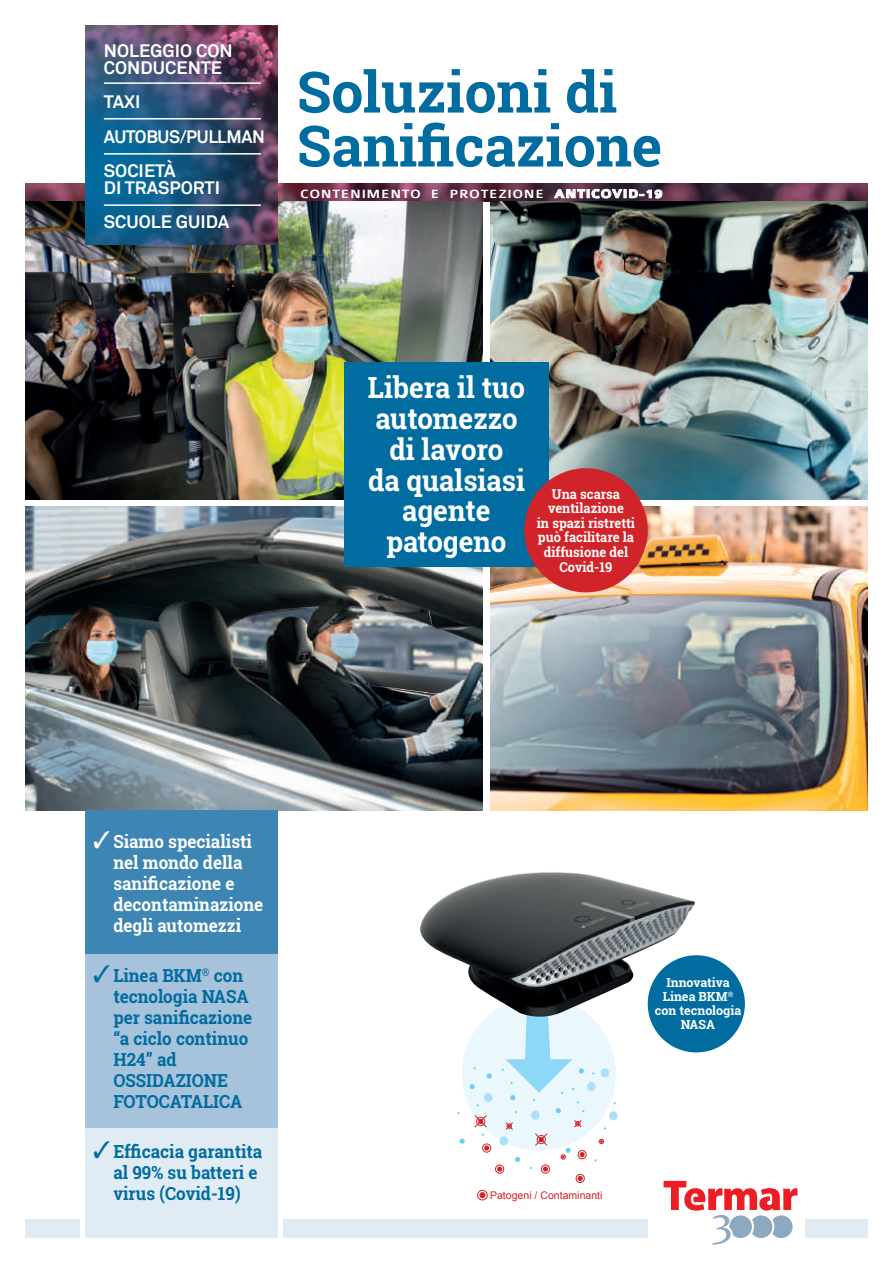
<style>
.page{position:relative;width:893px;height:1263px;background:#fff}
.page>*{position:absolute;margin:0;border:0;box-sizing:border-box;transform-origin:0 0}
.t1{font:700 57px/54px "Roboto Slab";color:#016c9f}
.t2{font:700 29.1px/30.8px "Roboto Slab";color:#fff;text-align:center;scale:.95 1}
.t3{font:700 18px/21px "Roboto Slab";color:#016c9f;scale:.95 1}
.t4{font:700 18px/21px "Roboto Slab";color:#fff;scale:.95 1}
.t5{font:700 18px/16.5px "Akkurat";color:#fff}
.t6{font:700 18px/34.5px "Akkurat";letter-spacing:-.02em;color:#fff}
.t7{font:700 13.65px/14.5px "Roboto Slab";color:#fff;text-align:center;scale:.95 1}
.t8{font:500 12.75px "Colaborate";letter-spacing:.04em;color:#fff;scale:1.18 1}
.t9{font:700 12.6px/14px "Roboto Slab";color:#fff;text-align:center}
.t10{font:10.5px "Arial";color:#d1232a}
.t11{font:9.3px "Arial";color:#d1232a}
.t12{font:7.35px "Arial";color:#d1232a}
.s1{font-weight:700}
.s2{font-size:9.3px}
</style>
<div class="page">
<img style="left:26px;top:184px;width:841px;height:18px">
<div style="left:283px;top:1219px;width:410px;height:19px;background:#e1ebf3"></div>
<img style="left:26px;top:202px;width:457px;height:298px">
<img style="left:490px;top:506px;width:377px;height:304px">
<div style="left:648px;top:1179px;width:165px;height:67px;background:#fff"></div>
<svg style="left:663px;top:1181px;width:134px;height:63px"></svg>
<img style="left:85px;top:26px;width:193px;height:219px">
<hr style="left:104px;top:82px;width:157px;height:2px;background:#fff">
<hr style="left:104px;top:118px;width:157px;height:1px;background:#fff">
<img style="left:26px;top:506px;width:457px;height:304px">
<img style="left:490px;top:202px;width:377px;height:298px">
<div style="left:805px;top:1219px;width:62px;height:19px;background:#e1ebf3"></div>
<div style="left:26px;top:1219px;width:54px;height:19px;background:#e1ebf3"></div>
<div style="left:85px;top:810px;width:193px;height:145px;background:#3d86b3"></div>
<div style="left:85px;top:955px;width:193px;height:173px;background:#a7c2db"></div>
<div style="left:85px;top:1128px;width:193px;height:109px;background:#e1ebf3"></div>
<div style="left:344px;top:363px;width:205px;height:204px;background:#016c9f"></div>
<div style="left:648px;top:955px;width:97px;height:97px;background:#016c9f;border-radius:50%"></div>
<hr style="left:104px;top:204px;width:157px;height:2px;background:#fff">
<hr style="left:104px;top:153px;width:157px;height:2px;background:#fff">
<div style="left:462px;top:997px;width:154px;height:153px;background:#eaf7fd;border-radius:50%"></div>
<svg style="left:580px;top:1152px;width:4px;height:5px"></svg>
<div style="left:578px;top:1150px;width:8px;height:9px;border:1px solid #d1232a;border-radius:50%"></div>
<svg style="left:599px;top:1139px;width:5px;height:5px"></svg>
<svg style="left:484px;top:1146px;width:5px;height:4px"></svg>
<div style="left:482px;top:1144px;width:9px;height:8px;border:1px solid #d1232a;border-radius:50%"></div>
<svg style="left:543px;top:1167px;width:5px;height:4px"></svg>
<svg style="left:470px;top:1084px;width:5px;height:5px"></svg>
<div style="left:587px;top:1082px;width:8px;height:9px;background:#aae0f9;border-radius:50%"></div>
<div style="left:609px;top:1111px;width:9px;height:9px;background:#aae0f9;border-radius:50%"></div>
<div style="left:531px;top:1111px;width:8px;height:9px;background:#aae0f9;border-radius:50%"></div>
<div style="left:484px;top:1093px;width:8px;height:9px;background:#aae0f9;border-radius:50%"></div>
<div style="left:500px;top:1136px;width:8px;height:9px;background:#aae0f9;border-radius:50%"></div>
<div style="left:601px;top:1068px;width:8px;height:9px;background:#aae0f9;border-radius:50%"></div>
<svg style="left:515px;top:1157px;width:5px;height:5px"></svg>
<svg style="left:561px;top:1148px;width:10px;height:11px"></svg>
<svg style="left:502px;top:1021px;width:82px;height:92px"></svg>
<svg style="left:459px;top:1139px;width:6px;height:5px"></svg>
<svg style="left:487px;top:1073px;width:5px;height:6px"></svg>
<div style="left:541px;top:1165px;width:9px;height:8px;border:1px solid #d1232a;border-radius:50%"></div>
<svg style="left:578px;top:1176px;width:4px;height:5px"></svg>
<div style="left:576px;top:1174px;width:8px;height:9px;border:1px solid #d1232a;border-radius:50%"></div>
<svg style="left:497px;top:1167px;width:5px;height:4px"></svg>
<div style="left:495px;top:1165px;width:9px;height:8px;border:1px solid #d1232a;border-radius:50%"></div>
<svg style="left:505px;top:1122px;width:8px;height:8px"></svg>
<svg style="left:574px;top:1120px;width:8px;height:7px"></svg>
<svg style="left:535px;top:1133px;width:12px;height:13px"></svg>
<svg style="left:474px;top:1115px;width:13px;height:12px"></svg>
<img style="left:420px;top:872px;width:275px;height:149px">
<div style="left:524px;top:468px;width:124px;height:124px;background:#d1232a;border-radius:50%"></div>
<svg style="left:479px;top:1192px;width:6px;height:6px"></svg>
<div style="left:477px;top:1190px;width:10px;height:10px;border:1px solid #d1232a;border-radius:50%"></div>
<p class="t5" style="left:104px;top:43px;width:130px">NOLEGGIO CON<br>CONDUCENTE</p>
<p class="t6" style="left:104px;top:85px;width:163px">TAXI<br>AUTOBUS/PULLMAN<br>SOCIETÀ</p>
<p class="t5" style="left:104px;top:170px;width:127px;line-height:34.5px">DI TRASPORTI<br>SCUOLE GUIDA</p>
<h1 class="t1" style="left:297px;top:64px;width:367px">Soluzioni di<br>Sanificazione</h1>
<p class="t8" style="left:300px;top:187px;width:309px">CONTENIMENTO E PROTEZIONE <span class="s1">ANTICOVID-19</span></p>
<h2 class="t2" style="left:368px;top:372px;width:167px">Libera il tuo automezzo di lavoro<br>da qualsiasi agente patogeno</h2>
<p class="t7" style="left:537px;top:486px;width:105px">Una scarsa ventilazione<br>in spazi ristretti può facilitare la diffusione del<br>Covid-19</p>
<p class="t4" style="left:113px;top:831px;width:159px;text-indent:-20px">✓ Siamo specialisti nel mondo della sanificazione e decontaminazione degli automezzi</p>
<p class="t3" style="left:113px;top:965px;width:148px;text-indent:-20px">✓ Linea BKM<sup>®</sup> con tecnologia NASA per sanificazione “a ciclo continuo<br>H24” ad<br>OSSIDAZIONE<br>FOTOCATALICA</p>
<p class="t3" style="left:113px;top:1140px;width:158px;text-indent:-20px">✓ Efficacia garantita al 99% su batteri e virus (Covid-19)</p>
<p class="t9" style="left:655px;top:975px;width:88px">Innovativa<br>Linea BKM<sup>® </sup>con tecnologia<br>NASA</p>
<p class="t12" style="left:524px;top:1186px;width:81px">Patogeni / Contaminanti</p>
<p class="t10" style="left:489px;top:1188px;width:114px"><span class="s2">P</span>Patogeni / Contaminanti</p>
<p class="t11" style="left:495px;top:1190px;width:32px">atogeni</p>
<p class="t11" style="left:551px;top:1190px;width:56px">Contaminanti</p>
</div>
